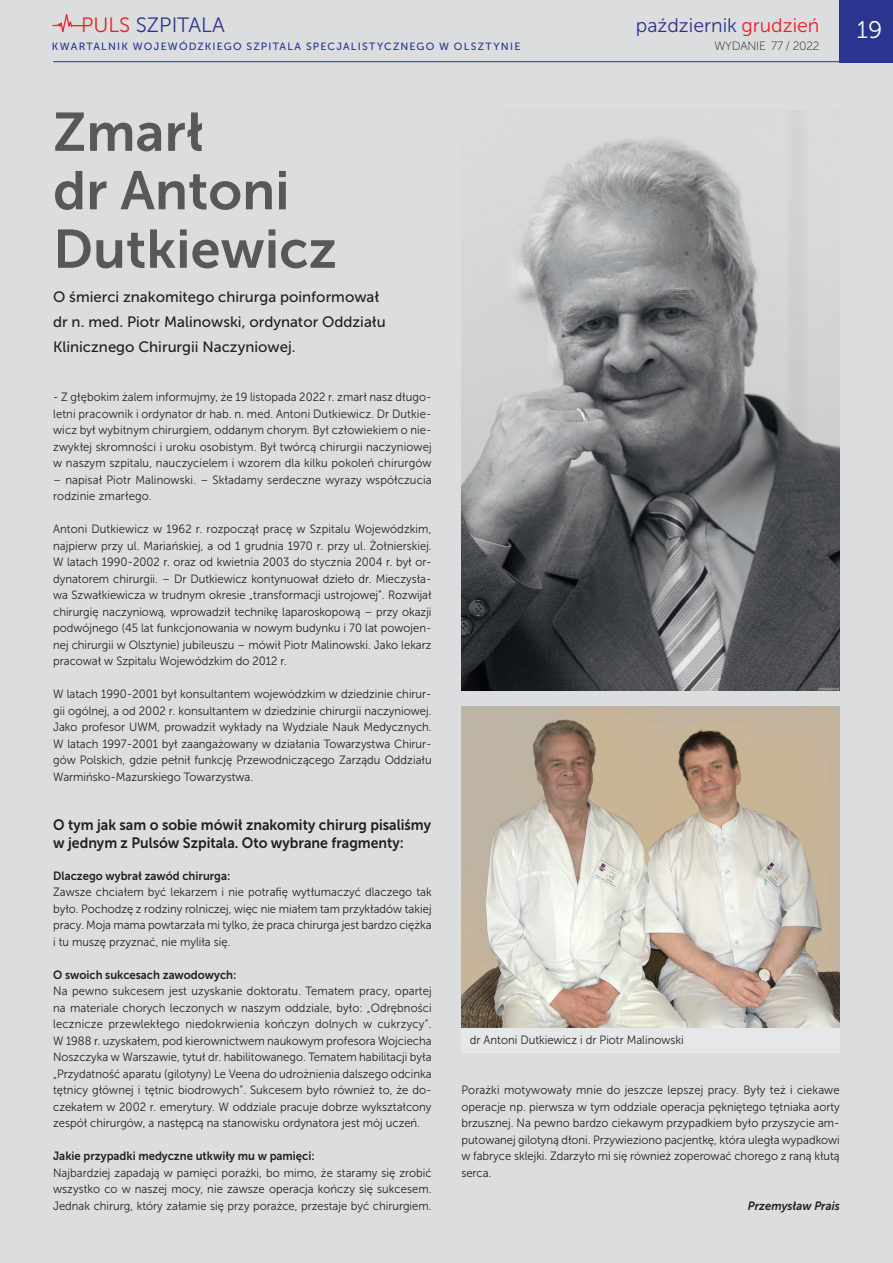
<style>
.page{position:relative;width:893px;height:1263px;background:#dcdddf}
.page>*{position:absolute;margin:0;border:0;box-sizing:border-box;transform-origin:0 0}
.t1{font:54px/58.5px "Museo Sans 700";color:#57585a}
.t2{font:24px "Museo Sans 300";color:#fff}
.t3{font:20.7px "Museo Sans 300";color:#2b3590}
.t4{font:19.5px "Museo Sans 300";color:#2b3590}
.t5{font:15px/24.8px "Museo Sans 500";color:#231f20}
.t6{font:15px/18px "Museo Sans 700";color:#231f20;scale:.94 1}
.t7{font:12px/16.5px "Museo Sans 300";color:#231f20;text-align:justify;scale:.94 1}
.t8{font:12px "Museo Sans 700";color:#231f20;scale:.94 1}
.t9{font:italic 12px "Museo Sans 700";color:#231f20;scale:.94 1}
.t10{font:12px "Museo Sans 100";letter-spacing:-.02em;color:#231f20}
.t11{font:10.5px "Museo Sans 500";letter-spacing:.115em;color:#2b3590}
.s1{color:#ec2125}
</style>
<div class="page">
<svg style="left:52px;top:14px;width:33px;height:18px"></svg>
<div style="left:840px;top:0;width:53px;height:62px;background:#2b3590"></div>
<hr style="left:53px;top:61px;width:840px;height:1px;background:#2b3590">
<img style="left:461px;top:110px;width:379px;height:580px">
<img style="left:461px;top:707px;width:379px;height:321px">
<div style="left:461px;top:1028px;width:379px;height:25px;background:#e6e7e9"></div>
<h3 class="t3" style="left:81px;top:14px;width:145px"><span class="s1">PULS</span> SZPITALA</h3>
<p class="t11" style="left:52px;top:41px;width:470px">KWARTALNIK WOJEWÓDZKIEGO SZPITALA SPECJALISTYCZNEGO W OLSZTYNIE</p>
<h1 class="t1" style="left:53px;top:103px;width:285px">Zmarł<br>dr Antoni<br>Dutkiewicz</h1>
<p class="t5" style="left:53px;top:285px;width:334px">O śmierci znakomitego chirurga poinformował dr n. med. Piotr Malinowski, ordynator Oddziału<br>Klinicznego Chirurgii Naczyniowej.</p>
<h3 class="t4" style="left:636px;top:14px;width:185px">październik <span class="s1">grudzień</span></h3>
<h2 class="t2" style="left:857px;top:16px;width:27px">19</h2>
<p class="t10" style="left:714px;top:39px;width:107px">WYDANIE 77 / 2022</p>
<p class="t7" style="left:53px;top:389px;width:404px">- Z głębokim żalem informujmy, że 19 listopada 2022 r. zmarł nasz długo&shy;letni pracownik i ordynator dr hab. n. med. Antoni Dutkiewicz. Dr Dutkie&shy;wicz był wybitnym chirurgiem, oddanym chorym. Był człowiekiem o nie&shy;zwykłej skromności i uroku osobistym. Był twórcą chirurgii naczyniowej w naszym szpitalu, nauczycielem i wzorem dla kilku pokoleń chirurgów</p>
<p class="t7" style="left:53px;top:471px;width:404px">– napisał Piotr Malinowski. – Składamy serdeczne wyrazy współczucia rodzinie zmarłego.</p>
<p class="t7" style="left:53px;top:521px;width:404px">Antoni Dutkiewicz w 1962 r. rozpoczął pracę w Szpitalu Wojewódzkim, najpierw przy ul. Mariańskiej, a od 1 grudnia 1970 r. przy ul. Żołnierskiej.<br>W latach 1990-2002 r. oraz od kwietnia 2003 do stycznia 2004 r. był or&shy;dynatorem chirurgii. – Dr Dutkiewicz kontynuował dzieło dr. Mieczysła&shy;wa Szwałkiewicza w trudnym okresie „transformacji ustrojowej”. Rozwijał chirurgię naczyniową, wprowadził technikę laparoskopową – przy okazji podwójnego (45 lat funkcjonowania w nowym budynku i 70 lat powojen&shy;nej chirurgii w Olsztynie) jubileuszu – mówił Piotr Malinowski. Jako lekarz pracował w Szpitalu Wojewódzkim do 2012 r.</p>
<p class="t7" style="left:53px;top:686px;width:404px">W latach 1990-2001 był konsultantem wojewódzkim w dziedzinie chirur&shy;gii ogólnej, a od 2002 r. konsultantem w dziedzinie chirurgii naczyniowej.<br>Jako profesor UWM, prowadził wykłady na Wydziale Nauk Medycznych.<br>W latach 1997-2001 był zaangażowany w działania Towarzystwa Chirur&shy;gów Polskich, gdzie pełnił funkcję Przewodniczącego Zarządu Oddziału Warmińsko-Mazurskiego Towarzystwa.</p>
<p class="t6" style="left:53px;top:816px;width:404px">O tym jak sam o sobie mówił znakomity chirurg pisaliśmy w jednym z Pulsów Szpitala. Oto wybrane fragmenty:</p>
<p class="t8" style="left:53px;top:869px;width:190px">Dlaczego wybrał zawód chirurga:</p>
<p class="t7" style="left:53px;top:884px;width:404px">Zawsze chciałem być lekarzem i nie potrafię wytłumaczyć dlaczego tak było. Pochodzę z rodziny rolniczej, więc nie miałem tam przykładów takiej pracy. Moja mama powtarzała mi tylko, że praca chirurga jest bardzo ciężka i tu muszę przyznać, nie myliła się.</p>
<p class="t8" style="left:53px;top:968px;width:196px">O swoich sukcesach zawodowych:</p>
<p class="t7" style="left:53px;top:983px;width:404px">Na pewno sukcesem jest uzyskanie doktoratu. Tematem pracy, opartej na materiale chorych leczonych w naszym oddziale, było: „Odrębności lecznicze przewlekłego niedokrwienia kończyn dolnych w cukrzycy”.<br>W 1988 r. uzyskałem, pod kierownictwem naukowym profesora Wojciecha Noszczyka w Warszawie, tytuł dr. habilitowanego. Tematem habilitacji była „Przydatność aparatu (gilotyny) Le Veena do udrożnienia dalszego odcinka tętnicy głównej i tętnic biodrowych”. Sukcesem było również to, że do&shy;czekałem w 2002 r. emerytury. W oddziale pracuje dobrze wykształcony zespół chirurgów, a następcą na stanowisku ordynatora jest mój uczeń.</p>
<p class="t8" style="left:53px;top:1149px;width:280px">Jakie przypadki medyczne utkwiły mu w pamięci:</p>
<p class="t7" style="left:53px;top:1164px;width:404px">Najbardziej zapadają w pamięci porażki, bo mimo, że staramy się zrobić wszystko co w naszej mocy, nie zawsze operacja kończy się sukcesem.<br>Jednak chirurg, który załamie się przy porażce, przestaje być chirurgiem.</p>
<p class="t7" style="left:470px;top:1032px;width:229px">dr Antoni Dutkiewicz i dr Piotr Malinowski</p>
<p class="t7" style="left:461px;top:1082px;width:404px">Porażki motywowały mnie do jeszcze lepszej pracy. Były też i ciekawe operacje np. pierwsza w tym oddziale operacja pękniętego tętniaka aorty brzusznej. Na pewno bardzo ciekawym przypadkiem było przyszycie am&shy;putowanej gilotyną dłoni. Przywieziono pacjentkę, która uległa wypadkowi w fabryce sklejki. Zdarzyło mi się również zoperować chorego z raną kłutą serca.</p>
<p class="t9" style="left:748px;top:1199px;width:99px">Przemysław Prais</p>
</div>
